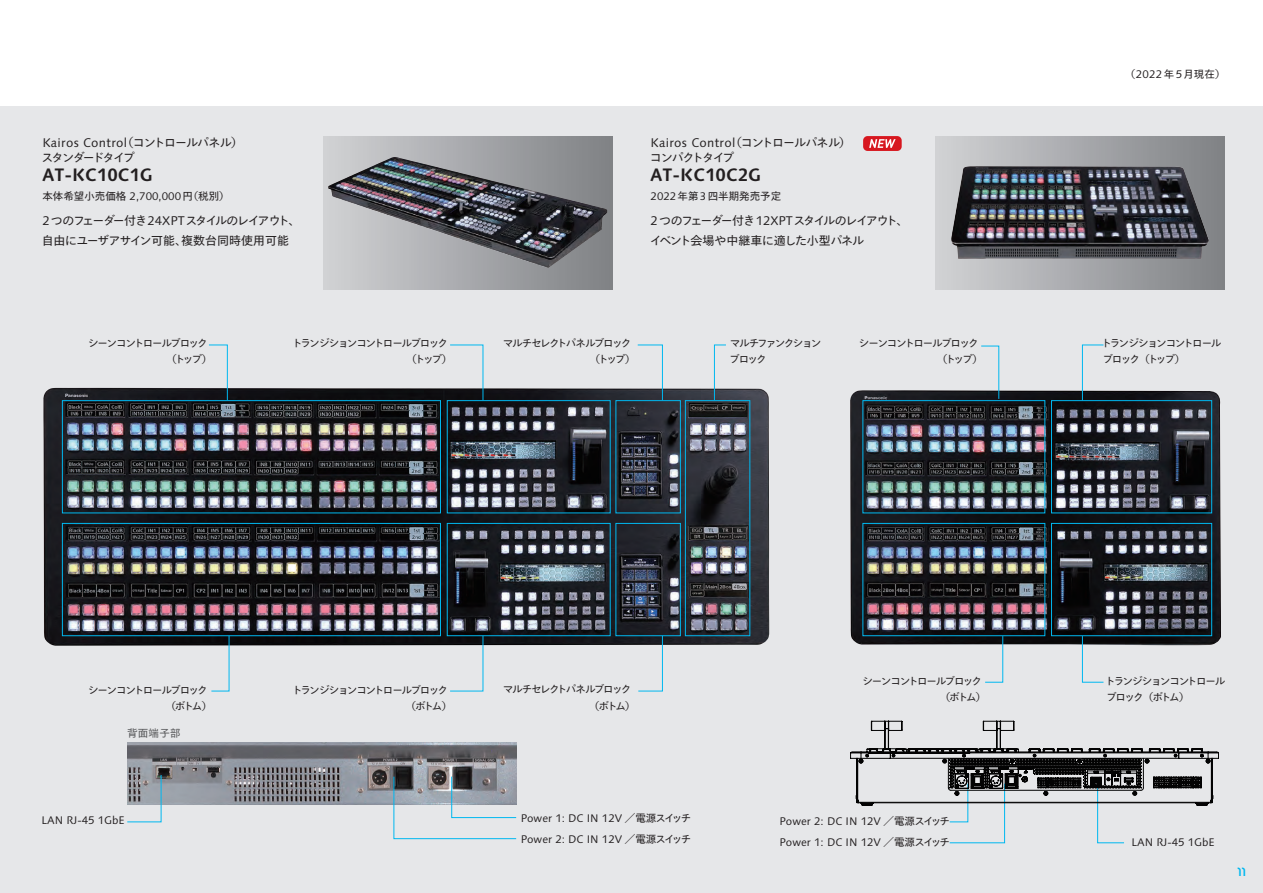
<style>
.page{position:relative;width:1263px;height:893px;background:#fff}
.page>*{position:absolute;margin:0;border:0;box-sizing:border-box;transform-origin:0 0}
.日本語_品番_新{font:700 18px "Syntax Next LT Pro";color:#231f20}
.日本語_品名_新{font:12.6px "Syntax Next LT Pro";letter-spacing:.025em;color:#231f20}
.t1{font:12.3px "Nasalization Rg";color:#00b8f0}
.日本語_商品説明_新{font:12px/19.5px "Tazugane Gothic Std N";letter-spacing:-.08em;color:#231f20}
.日本語_品名_新-2{font:12px "Tazugane Gothic Std N";letter-spacing:-.155em;color:#231f20}
.日本語_品名_新-3{font:12px "Tazugane Gothic Std N";letter-spacing:-.13em;color:#231f20}
.日本語_コールアウト_新{font:10.95px "Syntax Next LT Pro";color:#231f20}
.日本語_コールアウト_新-2{font:10.5px/16.5px "Tazugane Gothic Std N";letter-spacing:-.14em;color:#231f20}
.日本語_希望小売価格{font:10.5px "Tazugane Gothic Std N";color:#231f20}
.日本語_表中7_10_新{font:10.5px "Tazugane Gothic Std N";color:#231f20}
.日本語_写真キャプション_新{font:10.5px "Tazugane Gothic Std N";letter-spacing:.025em;color:#57585a}
.s1{font-family:"Tazugane Gothic Std N";font-size:12px}
.s2{font-family:"Syntax Next LT Pro";font-size:10.95px}
.s3{font-family:"Syntax Next LT Pro";font-size:12.6px}
.s4{font-family:"Tazugane Gothic Std N";font-size:10.5px}
</style>
<div class="page">
<div style="left:0;top:106px;width:1263px;height:787px;background:#e6e7e9"></div>
<img style="left:850px;top:390px;width:371px;height:256px">
<img style="left:43px;top:388px;width:726px;height:258px">
<div style="left:62px;top:400px;width:379px;height:113px;border:1px solid #00b8f0"></div>
<div style="left:447px;top:400px;width:164px;height:113px;border:1px solid #00b8f0"></div>
<div style="left:615px;top:400px;width:66px;height:113px;border:1px solid #00b8f0"></div>
<div style="left:685px;top:400px;width:65px;height:236px;border:1px solid #00b8f0"></div>
<div style="left:62px;top:523px;width:379px;height:113px;border:1px solid #00b8f0"></div>
<div style="left:447px;top:523px;width:164px;height:113px;border:1px solid #00b8f0"></div>
<div style="left:615px;top:523px;width:66px;height:113px;border:1px solid #00b8f0"></div>
<svg style="left:208px;top:344px;width:20px;height:57px"></svg>
<svg style="left:449px;top:344px;width:35px;height:57px"></svg>
<svg style="left:637px;top:344px;width:26px;height:57px"></svg>
<svg style="left:637px;top:635px;width:26px;height:57px"></svg>
<svg style="left:211px;top:635px;width:19px;height:57px"></svg>
<svg style="left:449px;top:635px;width:35px;height:57px"></svg>
<img style="left:127px;top:742px;width:389px;height:63px">
<svg style="left:127px;top:774px;width:35px;height:49px"></svg>
<svg style="left:393px;top:776px;width:124px;height:63px"></svg>
<div style="left:323px;top:136px;width:289px;height:153px;background:linear-gradient(to right,#d1d2d5,#7f8184)"></div>
<img style="left:328px;top:157px;width:279px;height:111px">
<div style="left:935px;top:136px;width:289px;height:153px;background:linear-gradient(to right,#d1d2d5,#7f8185)"></div>
<img style="left:949px;top:166px;width:260px;height:93px">
<svg style="left:714px;top:344px;width:13px;height:57px"></svg>
<svg style="left:980px;top:345px;width:19px;height:55px"></svg>
<svg style="left:1082px;top:344px;width:22px;height:56px"></svg>
<svg style="left:984px;top:636px;width:19px;height:47px"></svg>
<svg style="left:1082px;top:636px;width:22px;height:47px"></svg>
<div style="left:862px;top:400px;width:183px;height:113px;border:1px solid #00b8f0"></div>
<div style="left:1051px;top:400px;width:161px;height:113px;border:1px solid #00b8f0"></div>
<div style="left:862px;top:523px;width:183px;height:113px;border:1px solid #00b8f0"></div>
<div style="left:1051px;top:523px;width:161px;height:113px;border:1px solid #00b8f0"></div>
<svg style="left:850px;top:720px;width:369px;height:123px"></svg>
<hr style="left:890px;top:752px;width:289px;height:1px;background:#030303">
<div style="left:863px;top:136px;width:39px;height:15px;background:#d7171f;border-radius:4px"></div>
<svg style="left:869px;top:139px;width:27px;height:9px"></svg>
<p class="日本語_品名_新" style="left:42px;top:134px;width:202px">Kairos Control<span class="s1">（コントロールパネル）</span></p>
<p class="日本語_品名_新-2" style="left:42px;top:149px;width:95px">スタンダードタイプ</p>
<p class="日本語_品番_新" style="left:42px;top:164px;width:112px">AT-KC10C1G</p>
<p class="日本語_希望小売価格" style="left:42px;top:189px;width:189px">本体希望小売価格 <span class="s2">2,700,000</span>円（税別）</p>
<p class="日本語_商品説明_新" style="left:42px;top:212px;width:260px"><span class="s3">2</span> つのフェーダー付き<span class="s3">24XPT</span>スタイルのレイアウト、自由にユーザアサイン可能、複数台同時使用可能</p>
<p class="日本語_品名_新" style="left:650px;top:134px;width:202px">Kairos Control<span class="s1">（コントロールパネル）</span></p>
<p class="日本語_品名_新-3" style="left:650px;top:149px;width:86px">コンパクトタイプ</p>
<p class="日本語_品番_新" style="left:650px;top:164px;width:112px">AT-KC10C2G</p>
<p class="日本語_希望小売価格" style="left:650px;top:189px;width:132px"><span class="s2">2022</span>年第<span class="s2">3</span>四半期発売予定</p>
<p class="日本語_商品説明_新" style="left:650px;top:212px;width:260px"><span class="s3">2</span> つのフェーダー付き<span class="s3">12XPT</span>スタイルのレイアウト、イベント会場や中継車に適した小型パネル</p>
<p class="日本語_表中7_10_新" style="left:1125px;top:67px;width:102px">（<span class="s2">2022</span>年<span class="s2">5</span>月現在）</p>
<p class="日本語_コールアウト_新-2" style="left:166px;top:335px;width:48px;text-indent:-78px">シーンコントロールブロック（トップ）</p>
<p class="日本語_コールアウト_新-2" style="left:406px;top:335px;width:48px;text-indent:-114px">トランジションコントロールブロック（トップ）</p>
<p class="日本語_コールアウト_新-2" style="left:590px;top:335px;width:48px;text-indent:-87px">マルチセレクトパネルブロック（トップ）</p>
<p class="日本語_コールアウト_新-2" style="left:729px;top:335px;width:94px">マルチファンクションブロック</p>
<p class="日本語_コールアウト_新-2" style="left:937px;top:335px;width:48px;text-indent:-78px">シーンコントロールブロック（トップ）</p>
<p class="日本語_コールアウト_新-2" style="left:1101px;top:335px;width:121px">トランジションコントロールブロック（トップ）</p>
<p class="日本語_コールアウト_新-2" style="left:165px;top:682px;width:48px;text-indent:-77px">シーンコントロールブロック（ボトム）</p>
<p class="日本語_コールアウト_新-2" style="left:406px;top:682px;width:48px;text-indent:-113px">トランジションコントロールブロック（ボトム）</p>
<p class="日本語_写真キャプション_新" style="left:127px;top:726px;width:55px">背面端子部</p>
<p class="日本語_コールアウト_新" style="left:42px;top:813px;width:85px">LAN RJ-45 1GbE</p>
<p class="日本語_コールアウト_新-2" style="left:589px;top:682px;width:48px;text-indent:-86px">マルチセレクトパネルブロック（ボトム）</p>
<p class="日本語_コールアウト_新" style="left:521px;top:811px;width:172px">Power 1: DC IN 12V <span class="s4">／電源スイッチ</span></p>
<p class="日本語_コールアウト_新" style="left:521px;top:832px;width:172px">Power 2: DC IN 12V <span class="s4">／電源スイッチ</span></p>
<p class="日本語_コールアウト_新-2" style="left:940px;top:673px;width:48px;text-indent:-77px">シーンコントロールブロック（ボトム）</p>
<p class="日本語_コールアウト_新-2" style="left:1105px;top:673px;width:121px">トランジションコントロールブロック（ボトム）</p>
<p class="日本語_コールアウト_新" style="left:779px;top:814px;width:172px">Power 2: DC IN 12V <span class="s4">／電源スイッチ</span></p>
<p class="日本語_コールアウト_新" style="left:779px;top:835px;width:172px">Power 1: DC IN 12V <span class="s4">／電源スイッチ</span></p>
<p class="日本語_コールアウト_新" style="left:1131px;top:835px;width:85px">LAN RJ-45 1GbE</p>
<p class="t1" style="left:1237px;top:864px;width:10px">11</p>
</div>
